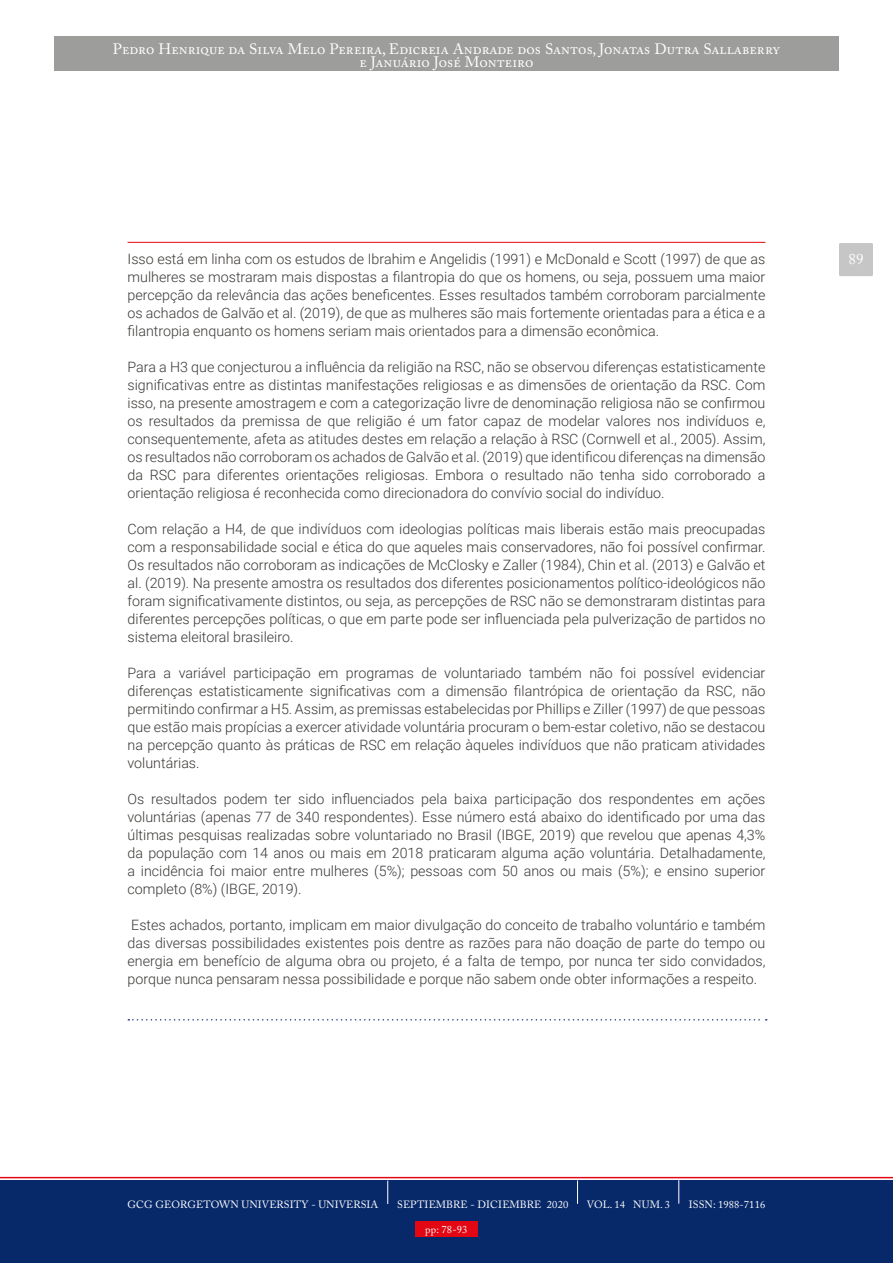
<style>
.page{position:relative;width:893px;height:1263px;background:#fff}
.page>*{position:absolute;margin:0;border:0;box-sizing:border-box;transform-origin:0 0}
.t1{font:15px/13.5px "Adobe Caslon Pro";letter-spacing:.005em;color:#fff;text-align:center}
.t2{font:300 14.25px/18px "Roboto";color:#3a3835;text-align:justify}
.t3{font:10.5px "Adobe Caslon Pro";letter-spacing:.01em;color:#fff}
</style>
<div class="page">
<div style="left:54px;top:37px;width:785px;height:34px;background:#9d9d9c"></div>
<div style="left:0;top:1180px;width:893px;height:83px;background:#082969"></div>
<svg style="left:0;top:1177px;width:893px;height:27px"></svg>
<div style="left:415px;top:1221px;width:63px;height:16px;background:#e30613"></div>
<div style="left:839px;top:243px;width:34px;height:33px;background:#c6c6c6;border-radius:2px"></div>
<hr style="left:128px;top:242px;width:637px;height:1px;background:#e30613">
<svg style="left:128px;top:1019px;width:639px;height:1px"></svg>
<p class="t1" style="left:113px;top:42px;width:668px">Pedro Henrique da Silva Melo Pereira, Edicreia Andrade dos Santos, Jonatas Dutra Sallaberry e Januário José Monteiro</p>
<p class="t2" style="left:128px;top:250px;width:639px">Isso está em linha com os estudos de Ibrahim e Angelidis (1991) e McDonald e Scott (1997) de que as</p>
<p class="t1" style="left:848px;top:252px;width:16px">89</p>
<p class="t2" style="left:128px;top:268px;width:639px">mulheres se mostraram mais dispostas a filantropia do que os homens, ou seja, possuem uma maior percepção da relevância das ações beneficentes. Esses resultados também corroboram parcialmente os achados de Galvão et al. (2019), de que as mulheres são mais fortemente orientadas para a ética e a filantropia enquanto os homens seriam mais orientados para a dimensão econômica.</p>
<p class="t2" style="left:128px;top:358px;width:639px">Para a H3 que conjecturou a influência da religião na RSC, não se observou diferenças estatisticamente significativas entre as distintas manifestações religiosas e as dimensões de orientação da RSC. Com isso, na presente amostragem e com a categorização livre de denominação religiosa não se confirmou os resultados da premissa de que religião é um fator capaz de modelar valores nos indivíduos e, consequentemente, afeta as atitudes destes em relação a relação à RSC (Cornwell et al., 2005). Assim, os resultados não corroboram os achados de Galvão et al. (2019) que identificou diferenças na dimensão da RSC para diferentes orientações religiosas. Embora o resultado não tenha sido corroborado a orientação religiosa é reconhecida como direcionadora do convívio social do indivíduo.</p>
<p class="t2" style="left:128px;top:520px;width:639px">Com relação a H4, de que indivíduos com ideologias políticas mais liberais estão mais preocupadas com a responsabilidade social e ética do que aqueles mais conservadores, não foi possível confirmar.<br>Os resultados não corroboram as indicações de McClosky e Zaller (1984), Chin et al. (2013) e Galvão et al. (2019). Na presente amostra os resultados dos diferentes posicionamentos político-ideológicos não foram significativamente distintos, ou seja, as percepções de RSC não se demonstraram distintas para diferentes percepções políticas, o que em parte pode ser influenciada pela pulverização de partidos no sistema eleitoral brasileiro.</p>
<p class="t2" style="left:128px;top:664px;width:639px">Para a variável participação em programas de voluntariado também não foi possível evidenciar diferenças estatisticamente significativas com a dimensão filantrópica de orientação da RSC, não permitindo confirmar a H5. Assim, as premissas estabelecidas por Phillips e Ziller (1997) de que pessoas que estão mais propícias a exercer atividade voluntária procuram o bem-estar coletivo, não se destacou na percepção quanto às práticas de RSC em relação àqueles indivíduos que não praticam atividades voluntárias.</p>
<p class="t2" style="left:128px;top:790px;width:639px">Os resultados podem ter sido influenciados pela baixa participação dos respondentes em ações voluntárias (apenas 77 de 340 respondentes). Esse número está abaixo do identificado por uma das últimas pesquisas realizadas sobre voluntariado no Brasil (IBGE, 2019) que revelou que apenas 4,3% da população com 14 anos ou mais em 2018 praticaram alguma ação voluntária. Detalhadamente, a incidência foi maior entre mulheres (5%); pessoas com 50 anos ou mais (5%); e ensino superior completo (8%) (IBGE, 2019).</p>
<p class="t2" style="left:128px;top:916px;width:639px">Estes achados, portanto, implicam em maior divulgação do conceito de trabalho voluntário e também das diversas possibilidades existentes pois dentre as razões para não doação de parte do tempo ou energia em benefício de alguma obra ou projeto, é a falta de tempo, por nunca ter sido convidados, porque nunca pensaram nessa possibilidade e porque não sabem onde obter informações a respeito.</p>
<p class="t3" style="left:128px;top:1198px;width:252px">GCG GEORGETOWN UNIVERSITY - UNIVERSIA</p>
<p class="t3" style="left:397px;top:1198px;width:173px">SEPTIEMBRE - DICIEMBRE 2020</p>
<p class="t3" style="left:587px;top:1198px;width:85px">VOL. 14 NUM. 3</p>
<p class="t3" style="left:689px;top:1198px;width:78px">ISSN: 1988-7116</p>
<p class="t3" style="left:425px;top:1223px;width:43px">pp: 78-93</p>
</div>
